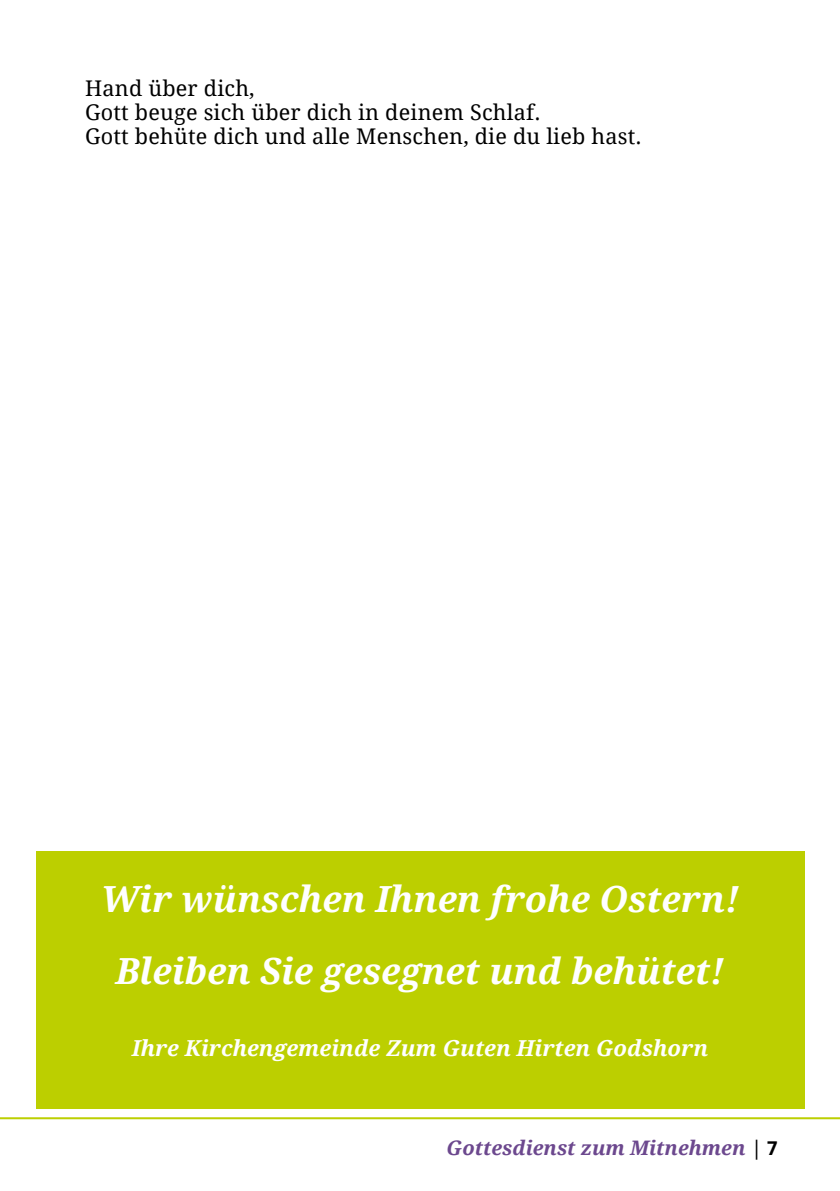
<style>
.page{position:relative;width:840px;height:1191px;background:#fff}
.page>*{position:absolute;margin:0;border:0;box-sizing:border-box;transform-origin:0 0}
.t1{font:italic 700 36px/72px "Droid Serif";color:#fff;text-align:center}
.t2{font:italic 700 22px "Droid Serif";color:#fff}
.t3{font:21.6px/24px "Droid Serif";letter-spacing:.01em;color:#000}
.t4{font:italic 700 20px "Droid Serif";color:#6c488e}
.s1{color:#000}
.s2{font-family:"Droid Sans";font-style:normal;font-size:19px;color:#000}
</style>
<div class="page">
<hr style="left:0;top:1117px;width:839px;height:2px;background:#bccf00">
<div style="left:36px;top:850px;width:767px;height:258px;background:#bccf00"></div>
<p class="t3" style="left:85px;top:76px;width:558px">Hand über dich,<br>Gott beuge sich über dich in deinem Schlaf.<br>Gott behüte dich und alle Menschen, die du lieb hast.</p>
<h1 class="t1" style="left:101px;top:862px;width:639px">Wir wünschen Ihnen frohe Ostern!<br>Bleiben Sie gesegnet und behütet!</h1>
<p class="t2" style="left:132px;top:1033px;width:577px">Ihre Kirchengemeinde Zum Guten Hirten Godshorn</p>
<p class="t4" style="left:446px;top:1134px;width:332px">Gottesdienst zum Mitnehmen <span class="s1">|</span> <span class="s2">7</span></p>
</div>
